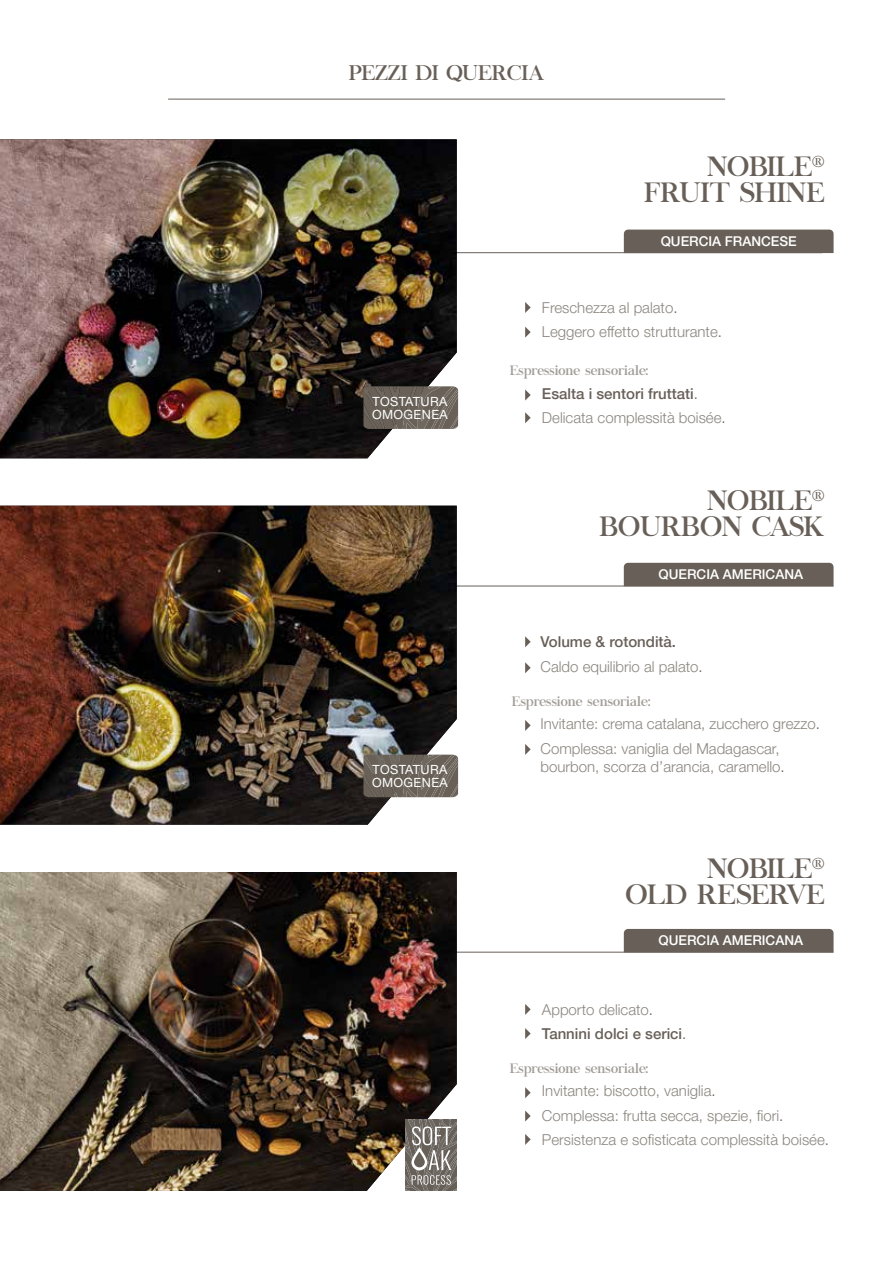
<style>
.page{position:relative;width:893px;height:1263px;background:#fff}
.page>*{position:absolute;margin:0;border:0;box-sizing:border-box;transform-origin:0 0}
.t1{font:27.75px/25.8px "Chapaza";color:#686058;text-align:right}
.t2{font:21px "Chapaza";color:#686058}
.t3{font:300 15px/24.8px "Helvetica Neue LT Pro";color:#8b857e}
.t4{font:500 15px/24.2px "Helvetica Neue LT Pro";color:#686058}
.t5{font:13.5px "Chapaza";color:#a19c96}
.t6{font:500 13.5px "Helvetica Neue LT Pro";color:#fff}
.t7{font:12.75px/12.8px "Helvetica Neue LT Pro";letter-spacing:.03em;color:#fff}
.s1{color:#686058}
.s2{font-weight:300}
.s3{font-weight:300;color:#8b857e}
</style>
<div class="page">
<hr style="left:393px;top:252px;width:429px;height:1px;background:#686058">
<svg style="left:525px;top:302px;width:6px;height:11px"></svg>
<svg style="left:525px;top:389px;width:6px;height:11px"></svg>
<svg style="left:525px;top:327px;width:6px;height:11px"></svg>
<svg style="left:525px;top:412px;width:6px;height:11px"></svg>
<div style="left:624px;top:230px;width:210px;height:23px;background:#686058"></div>
<img style="left:0;top:139px;width:457px;height:319px">
<hr style="left:266px;top:586px;width:567px;height:1px;background:#686058">
<div style="left:624px;top:563px;width:209px;height:23px;background:#686058"></div>
<svg style="left:525px;top:662px;width:6px;height:11px"></svg>
<svg style="left:525px;top:720px;width:6px;height:11px"></svg>
<svg style="left:525px;top:744px;width:6px;height:11px"></svg>
<svg style="left:525px;top:636px;width:6px;height:11px"></svg>
<hr style="left:266px;top:952px;width:567px;height:1px;background:#686058">
<div style="left:624px;top:929px;width:209px;height:23px;background:#686058"></div>
<img style="left:0;top:506px;width:457px;height:319px">
<img style="left:0;top:872px;width:457px;height:319px">
<hr style="left:168px;top:99px;width:557px;height:1px;background:#686058">
<svg style="left:405px;top:1119px;width:52px;height:72px;background:#87827c"></svg>
<svg style="left:363px;top:386px;width:95px;height:43px;background:#6b645c"></svg>
<svg style="left:363px;top:755px;width:95px;height:42px;background:#6d655d"></svg>
<svg style="left:525px;top:1004px;width:6px;height:11px"></svg>
<svg style="left:525px;top:1028px;width:6px;height:11px"></svg>
<svg style="left:525px;top:1134px;width:6px;height:11px"></svg>
<svg style="left:525px;top:1087px;width:6px;height:11px"></svg>
<svg style="left:525px;top:1110px;width:6px;height:11px"></svg>
<h2 class="t2" style="left:349px;top:60px;width:197px">PEZZI DI QUERCIA</h2>
<h1 class="t1" style="left:644px;top:154px;width:182px">NOBILE<sup>®<br></sup>FRUIT SHINE</h1>
<p class="t6" style="left:661px;top:233px;width:138px">QUERCIA FRANCESE</p>
<p class="t3" style="left:542px;top:295px;width:137px">Freschezza al palato<span class="s1">.</span></p>
<p class="t3" style="left:542px;top:319px;width:182px">Leggero effetto strutturante<span class="s1">.</span></p>
<p class="t7" style="left:372px;top:395px;width:77px">TOSTATURA<br>OMOGENEA</p>
<p class="t7" style="left:372px;top:763px;width:77px">TOSTATURA<br>OMOGENEA</p>
<p class="t5" style="left:510px;top:363px;width:140px">Espressione sensoriale:</p>
<p class="t4" style="left:542px;top:381px;width:157px">Esalta i sentori fruttati<span class="s2">.</span></p>
<p class="t3" style="left:542px;top:405px;width:185px">Delicata complessità boisée<span class="s1">.</span></p>
<h1 class="t1" style="left:600px;top:488px;width:226px">NOBILE<sup>®<br></sup>BOURBON CASK</h1>
<p class="t6" style="left:659px;top:566px;width:146px">QUERCIA AMERICANA</p>
<p class="t4" style="left:540px;top:629px;width:137px">Volume &amp; rotondità.</p>
<p class="t3" style="left:540px;top:654px;width:164px">Caldo equilibrio al palato<span class="s1">.</span></p>
<p class="t5" style="left:512px;top:693px;width:140px">Espressione sensoriale:</p>
<p class="t3" style="left:540px;top:711px;width:281px">Invitante: crema catalana, zucchero grezzo<span class="s1">.<br></span>Complessa: vaniglia del Madagascar,</p>
<p class="t3" style="left:540px;top:754px;width:246px">bourbon, scorza d’arancia, caramello<span class="s1">.</span></p>
<h1 class="t1" style="left:626px;top:855px;width:200px">NOBILE<sup>®<br></sup>OLD RESERVE</h1>
<p class="t6" style="left:659px;top:932px;width:146px">QUERCIA AMERICANA</p>
<p class="t4" style="left:542px;top:997px;width:146px"><span class="s3">Apporto delicato</span><span class="s2">.<br></span>Tannini dolci e serici<span class="s2">.</span></p>
<p class="t5" style="left:510px;top:1060px;width:140px">Espressione sensoriale:</p>
<p class="t3" style="left:542px;top:1078px;width:243px">Invitante: biscotto, vaniglia<span class="s1">.<br></span>Complessa: frutta secca, spezie, fiori<span class="s1">.</span></p>
<p class="t3" style="left:542px;top:1127px;width:288px">Persistenza e sofisticata complessità boisée<span class="s1">.</span></p>
</div>
